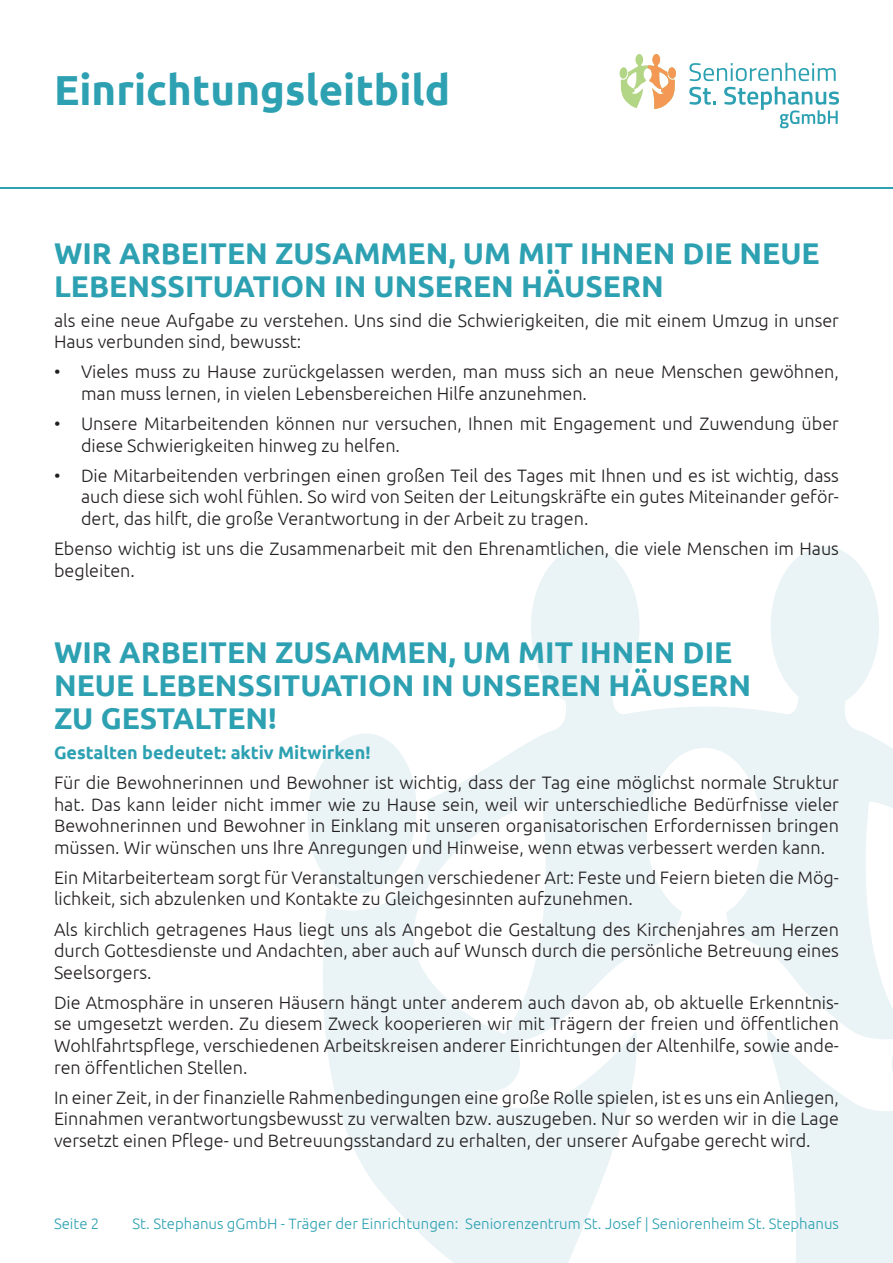
<style>
.page{position:relative;width:893px;height:1263px;background:#fff}
.page>*{position:absolute;margin:0;border:0;box-sizing:border-box;transform-origin:0 0}
.t1{font:700 42px "Ubuntu";color:#2da1b2}
.t2{font:700 30px/33px "Ubuntu";color:#2da1b2}
.t3{font:300 18px/21.6px "Ubuntu";color:#231f20}
.t4{font:700 18px "Ubuntu";color:#2da1b2}
.t5{font:300 15px "Ubuntu";color:#2da1b2}
</style>
<div class="page">
<svg style="left:307px;top:546px;width:586px;height:717px"></svg>
<hr style="left:0;top:187px;width:893px;height:1px;background:#2da1b2">
<svg style="left:619px;top:54px;width:57px;height:55px"></svg>
<svg style="left:689px;top:63px;width:150px;height:65px"></svg>
<h1 class="t1" style="left:54px;top:64px;width:398px">Einrichtungsleitbild</h1>
<h2 class="t2" style="left:54px;top:236px;width:767px">WIR ARBEITEN ZUSAMMEN, UM MIT IHNEN DIE NEUE<br>LEBENSSITUATION IN UNSEREN HÄUSERN</h2>
<p class="t3" style="left:54px;top:309px;width:786px">als eine neue Aufgabe zu verstehen. Uns sind die Schwierigkeiten, die mit einem Umzug in unser<br>Haus verbunden sind, bewusst:</p>
<p class="t3" style="left:81px;top:361px;width:759px;text-indent:-27px">• Vieles muss zu Hause zurückgelassen werden, man muss sich an neue Menschen gewöhnen, man muss lernen, in vielen Lebensbereichen Hilfe anzunehmen.</p>
<p class="t3" style="left:81px;top:412px;width:759px;text-indent:-27px">• Unsere Mitarbeitenden können nur versuchen, Ihnen mit Engagement und Zuwendung über diese Schwierigkeiten hinweg zu helfen.</p>
<p class="t3" style="left:81px;top:464px;width:759px;text-align:justify;text-indent:-27px">• Die Mitarbeitenden verbringen einen großen Teil des Tages mit Ihnen und es ist wichtig, dass auch diese sich wohl fühlen. So wird von Seiten der Leitungskräfte ein gutes Miteinander geför&shy;dert, das hilft, die große Verantwortung in der Arbeit zu tragen.</p>
<p class="t3" style="left:54px;top:537px;width:786px">Ebenso wichtig ist uns die Zusammenarbeit mit den Ehrenamtlichen, die viele Menschen im Haus begleiten.</p>
<h2 class="t2" style="left:54px;top:635px;width:699px">WIR ARBEITEN ZUSAMMEN, UM MIT IHNEN DIE<br>NEUE LEBENSSITUATION IN UNSEREN HÄUSERN<br>ZU GESTALTEN!</h2>
<p class="t4" style="left:54px;top:741px;width:318px">Gestalten bedeutet: aktiv Mitwirken!</p>
<p class="t3" style="left:54px;top:771px;width:786px;text-align:justify">Für die Bewohnerinnen und Bewohner ist wichtig, dass der Tag eine möglichst normale Struktur hat. Das kann leider nicht immer wie zu Hause sein, weil wir unterschiedliche Bedürfnisse vieler Bewohnerinnen und Bewohner in Einklang mit unseren organisatorischen Erfordernissen bringen müssen. Wir wünschen uns Ihre Anregungen und Hinweise, wenn etwas verbessert werden kann.</p>
<p class="t3" style="left:54px;top:866px;width:786px">Ein Mitarbeiterteam sorgt für Veranstaltungen verschiedener Art: Feste und Feiern bieten die Mög&shy;lichkeit, sich abzulenken und Kontakte zu Gleichgesinnten aufzunehmen.</p>
<p class="t3" style="left:54px;top:918px;width:786px;text-align:justify">Als kirchlich getragenes Haus liegt uns als Angebot die Gestaltung des Kirchenjahres am Herzen durch Gottesdienste und Andachten, aber auch auf Wunsch durch die persönliche Betreuung eines Seelsorgers.</p>
<p class="t3" style="left:54px;top:991px;width:786px;text-align:justify">Die Atmosphäre in unseren Häusern hängt unter anderem auch davon ab, ob aktuelle Erkenntnis&shy;se umgesetzt werden. Zu diesem Zweck kooperieren wir mit Trägern der freien und öffentlichen Wohlfahrtspflege, verschiedenen Arbeitskreisen anderer Einrichtungen der Altenhilfe, sowie ande&shy;ren öffentlichen Stellen.</p>
<p class="t3" style="left:54px;top:1086px;width:786px;text-align:justify">In einer Zeit, in der finanzielle Rahmenbedingungen eine große Rolle spielen, ist es uns ein Anliegen, Einnahmen verantwortungsbewusst zu verwalten bzw. auszugeben. Nur so werden wir in die Lage versetzt einen Pflege- und Betreuungsstandard zu erhalten, der unserer Aufgabe gerecht wird.</p>
<p class="t5" style="left:54px;top:1215px;width:47px">Seite 2</p>
<p class="t5" style="left:133px;top:1215px;width:708px">St. Stephanus gGmbH - Träger der Einrichtungen: Seniorenzentrum St. Josef | Seniorenheim St. Stephanus</p>
</div>
